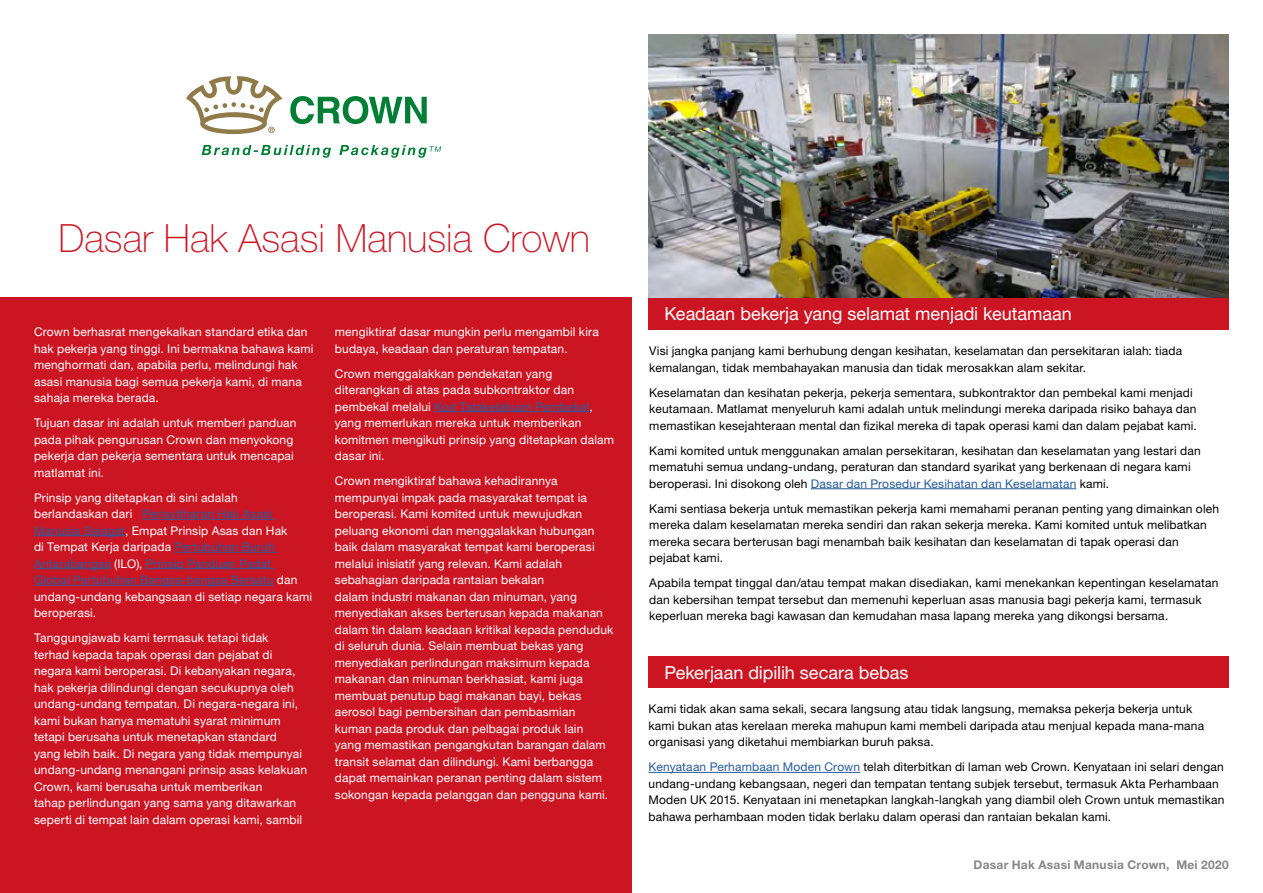
<style>
.page{position:relative;width:1263px;height:893px;background:#fff}
.page>*{position:absolute;margin:0;border:0;box-sizing:border-box;transform-origin:0 0}
.t1{font:100 39px "Helvetica Neue LT Std";color:#cc1523}
.t2{font:18px "Helvetica Neue LT Std";color:#fff}
.t3{font:12px/16.5px "Helvetica Neue LT Std";letter-spacing:.015em;color:#fff}
.t4{font:12px/16.5px "Helvetica Neue LT Std";letter-spacing:.015em;color:#000}
.t5{font:700 12px "Helvetica Neue LT Std";letter-spacing:.025em;color:#878787}
.s1{color:#275b9b}
</style>
<div class="page">
<img style="left:648px;top:34px;width:581px;height:263px">
<div style="left:0;top:298px;width:631px;height:595px;background:#cc1523"></div>
<div style="left:648px;top:656px;width:581px;height:32px;background:#cc1523"></div>
<div style="left:648px;top:298px;width:581px;height:32px;background:#cc1523"></div>
<hr style="left:142px;top:519px;width:134px;height:1px;background:#275b9b">
<hr style="left:34px;top:535px;width:91px;height:1px;background:#275b9b">
<hr style="left:175px;top:552px;width:103px;height:1px;background:#275b9b">
<hr style="left:34px;top:568px;width:77px;height:1px;background:#275b9b">
<hr style="left:146px;top:568px;width:128px;height:1px;background:#275b9b">
<hr style="left:34px;top:585px;width:239px;height:1px;background:#275b9b">
<hr style="left:434px;top:411px;width:155px;height:1px;background:#275b9b">
<hr style="left:811px;top:488px;width:265px;height:1px;background:#275b9b">
<hr style="left:648px;top:772px;width:212px;height:1px;background:#275b9b">
<svg style="left:186px;top:76px;width:96px;height:58px"></svg>
<svg style="left:290px;top:96px;width:137px;height:28px"></svg>
<svg style="left:202px;top:145px;width:129px;height:13px"></svg>
<svg style="left:339px;top:145px;width:102px;height:13px"></svg>
<h1 class="t1" style="left:58px;top:215px;width:533px">Dasar Hak Asasi Manusia Crown</h1>
<p class="t3" style="left:34px;top:323px;width:281px">Crown berhasrat mengekalkan standard etika dan hak pekerja yang tinggi. Ini bermakna bahawa kami menghormati dan, apabila perlu, melindungi hak asasi manusia bagi semua pekerja kami, di mana sahaja mereka berada.</p>
<p class="t3" style="left:34px;top:414px;width:264px">Tujuan dasar ini adalah untuk memberi panduan pada pihak pengurusan Crown dan menyokong pekerja dan pekerja sementara untuk mencapai matlamat ini.</p>
<p class="t3" style="left:34px;top:489px;width:280px">Prinsip yang ditetapkan di sini adalah berlandaskan dari <span class="s1">Perisytiharan Hak Asasi Manusia Sejagat</span>, Empat Prinsip Asas dan Hak<br>di Tempat Kerja daripada <span class="s1">Pertubuhan Buruh Antarabangsa</span> (ILO), <span class="s1">Prinsip Panduan Padat<br>Global Pertubuhan Bangsa-bangsa Bersatu</span> dan undang-undang kebangsaan di setiap negara kami beroperasi.</p>
<p class="t3" style="left:34px;top:629px;width:275px">Tanggungjawab kami termasuk tetapi tidak<br>terhad kepada tapak operasi dan pejabat di negara kami beroperasi. Di kebanyakan negara, hak pekerja dilindungi dengan secukupnya oleh undang-undang tempatan. Di negara-negara ini, kami bukan hanya mematuhi syarat minimum tetapi berusaha untuk menetapkan standard<br>yang lebih baik. Di negara yang tidak mempunyai undang-undang menangani prinsip asas kelakuan Crown, kami berusaha untuk memberikan<br>tahap perlindungan yang sama yang ditawarkan seperti di tempat lain dalam operasi kami, sambil</p>
<p class="t3" style="left:335px;top:323px;width:265px">mengiktiraf dasar mungkin perlu mengambil kira budaya, keadaan dan peraturan tempatan.</p>
<p class="t3" style="left:335px;top:365px;width:281px">Crown menggalakkan pendekatan yang diterangkan di atas pada subkontraktor dan pembekal melalui <span class="s1">Kod Tatakelakuan Pembekal</span>, yang memerlukan mereka untuk memberikan komitmen mengikuti prinsip yang ditetapkan dalam dasar ini.</p>
<p class="t3" style="left:335px;top:472px;width:280px">Crown mengiktiraf bahawa kehadirannya mempunyai impak pada masyarakat tempat ia beroperasi. Kami komited untuk mewujudkan peluang ekonomi dan menggalakkan hubungan baik dalam masyarakat tempat kami beroperasi melalui inisiatif yang relevan. Kami adalah sebahagian daripada rantaian bekalan<br>dalam industri makanan dan minuman, yang menyediakan akses berterusan kepada makanan dalam tin dalam keadaan kritikal kepada penduduk di seluruh dunia. Selain membuat bekas yang menyediakan perlindungan maksimum kepada makanan dan minuman berkhasiat, kami juga membuat penutup bagi makanan bayi, bekas aerosol bagi pembersihan dan pembasmian kuman pada produk dan pelbagai produk lain<br>yang memastikan pengangkutan barangan dalam transit selamat dan dilindungi. Kami berbangga dapat memainkan peranan penting dalam sistem sokongan kepada pelanggan dan pengguna kami.</p>
<h2 class="t2" style="left:664px;top:303px;width:409px">Keadaan bekerja yang selamat menjadi keutamaan</h2>
<p class="t4" style="left:649px;top:342px;width:534px">Visi jangka panjang kami berhubung dengan kesihatan, keselamatan dan persekitaran ialah: tiada kemalangan, tidak membahayakan manusia dan tidak merosakkan alam sekitar.</p>
<p class="t4" style="left:649px;top:384px;width:549px">Keselamatan dan kesihatan pekerja, pekerja sementara, subkontraktor dan pembekal kami menjadi keutamaan. Matlamat menyeluruh kami adalah untuk melindungi mereka daripada risiko bahaya dan memastikan kesejahteraan mental dan fizikal mereka di tapak operasi kami dan dalam pejabat kami.</p>
<p class="t4" style="left:649px;top:442px;width:553px">Kami komited untuk menggunakan amalan persekitaran, kesihatan dan keselamatan yang lestari dan mematuhi semua undang-undang, peraturan dan standard syarikat yang berkenaan di negara kami beroperasi. Ini disokong oleh <span class="s1">Dasar dan Prosedur Kesihatan dan Keselamatan</span> kami.</p>
<p class="t4" style="left:649px;top:500px;width:571px">Kami sentiasa bekerja untuk memastikan pekerja kami memahami peranan penting yang dimainkan oleh mereka dalam keselamatan mereka sendiri dan rakan sekerja mereka. Kami komited untuk melibatkan mereka secara berterusan bagi menambah baik kesihatan dan keselamatan di tapak operasi dan pejabat kami.</p>
<p class="t4" style="left:649px;top:574px;width:571px">Apabila tempat tinggal dan/atau tempat makan disediakan, kami menekankan kepentingan keselamatan dan kebersihan tempat tersebut dan memenuhi keperluan asas manusia bagi pekerja kami, termasuk keperluan mereka bagi kawasan dan kemudahan masa lapang mereka yang dikongsi bersama.</p>
<h2 class="t2" style="left:664px;top:661px;width:245px">Pekerjaan dipilih secara bebas</h2>
<p class="t4" style="left:648px;top:700px;width:557px">Kami tidak akan sama sekali, secara langsung atau tidak langsung, memaksa pekerja bekerja untuk kami bukan atas kerelaan mereka mahupun kami membeli daripada atau menjual kepada mana-mana organisasi yang diketahui membiarkan buruh paksa.</p>
<p class="t4" style="left:648px;top:758px;width:577px"><span class="s1">Kenyataan Perhambaan Moden Crown</span> telah diterbitkan di laman web Crown. Kenyataan ini selari dengan undang-undang kebangsaan, negeri dan tempatan tentang subjek tersebut, termasuk Akta Perhambaan Moden UK 2015. Kenyataan ini menetapkan langkah-langkah yang diambil oleh Crown untuk memastikan bahawa perhambaan moden tidak berlaku dalam operasi dan rantaian bekalan kami.</p>
<p class="t5" style="left:973px;top:857px;width:257px">Dasar Hak Asasi Manusia Crown, Mei 2020</p>
</div>
